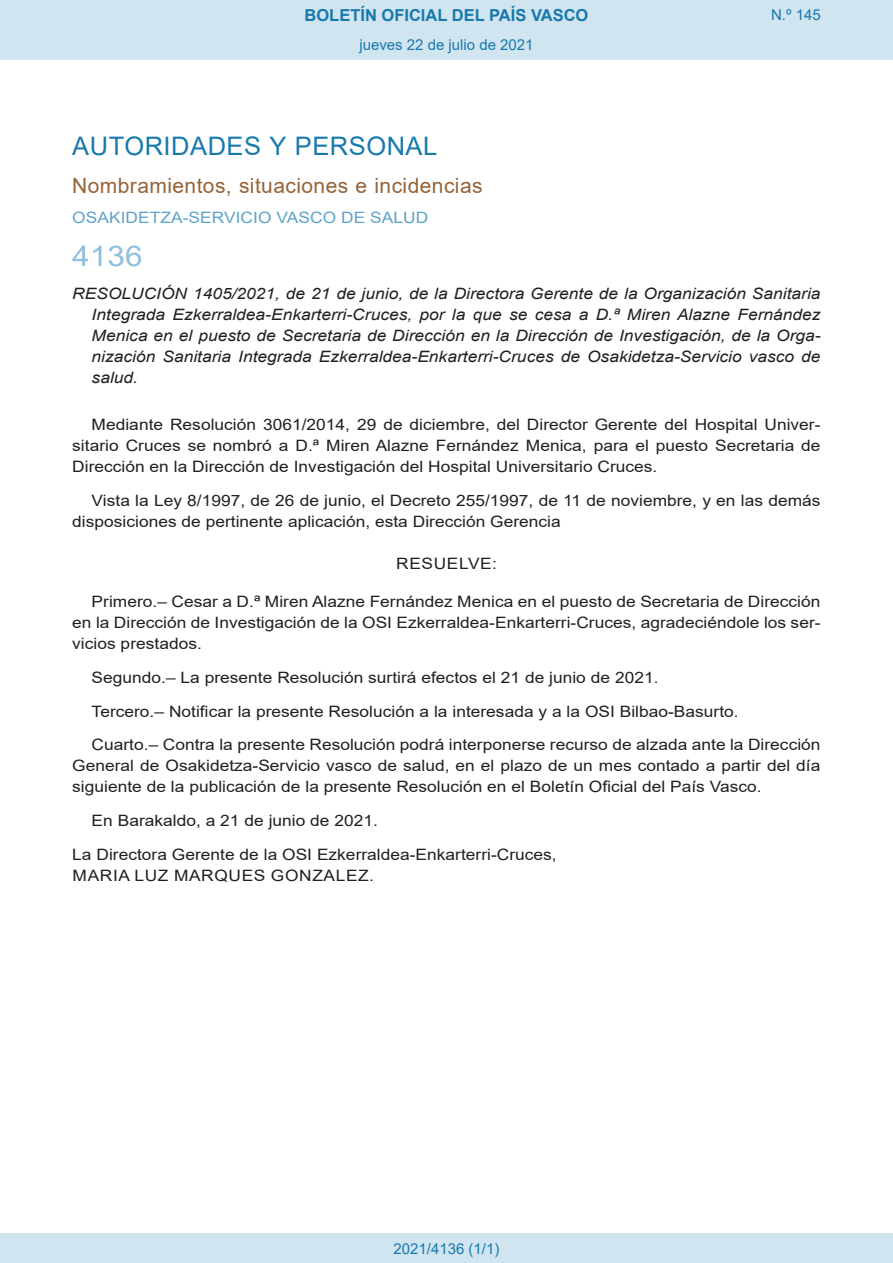
<style>
.page{position:relative;width:893px;height:1263px;background:#fff}
.page>*{position:absolute;margin:0;border:0;box-sizing:border-box;transform-origin:0 0}
.BOPVOrden{font:28.5px "Arial";color:#90c0db;scale:1.11 1}
.BOPVSeccion{font:25.5px "Arial";letter-spacing:.02em;color:#1879ad}
.BOPVSubseccion{font:21px "Arial";letter-spacing:.02em;color:#956338}
.t1{font:700 16.5px "Arial";color:#1879ad}
.BOPVDetalle{font:15.6px/21px "Arial";color:#231f20;text-align:justify;scale:1.11 1}
.BOPVTitulo{font:italic 15.6px/21px "Arial";color:#231f20;text-align:justify;scale:1.11 1}
.BOPVFirmaPuesto{font:15.6px "Arial";color:#231f20;scale:1.11 1}
.BOPVOrganismo{font:15.6px "Arial";letter-spacing:.005em;color:#5ea4ca;scale:1.11 1}
.BOPVFirmaLugFec{font:15.6px "Arial";color:#231f20;scale:1.11 1}
.BOPVFirmaNombre{font:15.6px "Arial";letter-spacing:.035em;color:#231f20;scale:1.11 1}
.BOPVClave{font:15.6px "Arial";letter-spacing:.035em;color:#231f20;scale:1.11 1}
.Paginacion_Centro{font:15px "Arial";color:#1879ad}
</style>
<div class="page">
<div style="left:0;top:0;width:893px;height:60px;background:#d0e5f0"></div>
<div style="left:0;top:1233px;width:893px;height:30px;background:#d0e5f0"></div>
<p class="t1" style="left:305px;top:3px;width:285px">BOLETÍN OFICIAL DEL PAÍS VASCO</p>
<p class="Paginacion_Centro" style="left:359px;top:35px;width:176px">jueves 22 de julio de 2021</p>
<p class="Paginacion_Centro" style="left:771px;top:5px;width:51px">N.º 145</p>
<p class="BOPVSeccion" style="left:72px;top:128px;width:367px">AUTORIDADES Y PERSONAL</p>
<p class="BOPVSubseccion" style="left:72px;top:171px;width:412px">Nombramientos, situaciones e incidencias</p>
<p class="BOPVOrganismo" style="left:72px;top:207px;width:322px">OSAKIDETZA-SERVICIO VASCO DE SALUD</p>
<p class="BOPVOrden" style="left:72px;top:236px;width:65px">4136</p>
<p class="BOPVTitulo" style="left:92px;top:284px;width:658px;text-indent:-19px">RESOLUCIÓN 1405/2021, de 21 de junio, de la Directora Gerente de la Organización Sanitaria Integrada Ezkerraldea-Enkarterri-Cruces, por la que se cesa a D.ª Miren Alazne Fernández Menica en el puesto de Secretaria de Dirección en la Dirección de Investigación, de la Orga&shy;nización Sanitaria Integrada Ezkerraldea-Enkarterri-Cruces de Osakidetza-Servicio vasco de salud.</p>
<p class="BOPVDetalle" style="left:72px;top:414px;width:676px;text-indent:19px">Mediante Resolución 3061/2014, 29 de diciembre, del Director Gerente del Hospital Univer&shy;sitario Cruces se nombró a D.ª Miren Alazne Fernández Menica, para el puesto Secretaria de Dirección en la Dirección de Investigación del Hospital Universitario Cruces.</p>
<p class="BOPVDetalle" style="left:72px;top:490px;width:675px;text-indent:19px">Vista la Ley 8/1997, de 26 de junio, el Decreto 255/1997, de 11 de noviembre, y en las demás disposiciones de pertinente aplicación, esta Dirección Gerencia</p>
<p class="BOPVClave" style="left:396px;top:553px;width:92px">RESUELVE:</p>
<p class="BOPVDetalle" style="left:72px;top:591px;width:676px;text-indent:19px">Primero.– Cesar a D.ª Miren Alazne Fernández Menica en el puesto de Secretaria de Dirección en la Dirección de Investigación de la OSI Ezkerraldea-Enkarterri-Cruces, agradeciéndole los ser&shy;vicios prestados.</p>
<p class="BOPVDetalle" style="left:92px;top:667px;width:512px">Segundo.– La presente Resolución surtirá efectos el 21 de junio de 2021.</p>
<p class="BOPVDetalle" style="left:92px;top:700px;width:584px">Tercero.– Notificar la presente Resolución a la interesada y a la OSI Bilbao-Basurto.</p>
<p class="BOPVDetalle" style="left:72px;top:734px;width:676px;text-indent:19px">Cuarto.– Contra la presente Resolución podrá interponerse recurso de alzada ante la Dirección General de Osakidetza-Servicio vasco de salud, en el plazo de un mes contado a partir del día siguiente de la publicación de la presente Resolución en el Boletín Oficial del País Vasco.</p>
<p class="BOPVFirmaLugFec" style="left:92px;top:810px;width:259px">En Barakaldo, a 21 de junio de 2021.</p>
<p class="BOPVFirmaPuesto" style="left:72px;top:843px;width:438px">La Directora Gerente de la OSI Ezkerraldea-Enkarterri-Cruces,</p>
<p class="BOPVFirmaNombre" style="left:73px;top:864px;width:273px">MARIA LUZ MARQUES GONZALEZ.</p>
<p class="Paginacion_Centro" style="left:393px;top:1238px;width:107px">2021/4136 (1/1)</p>
</div>
